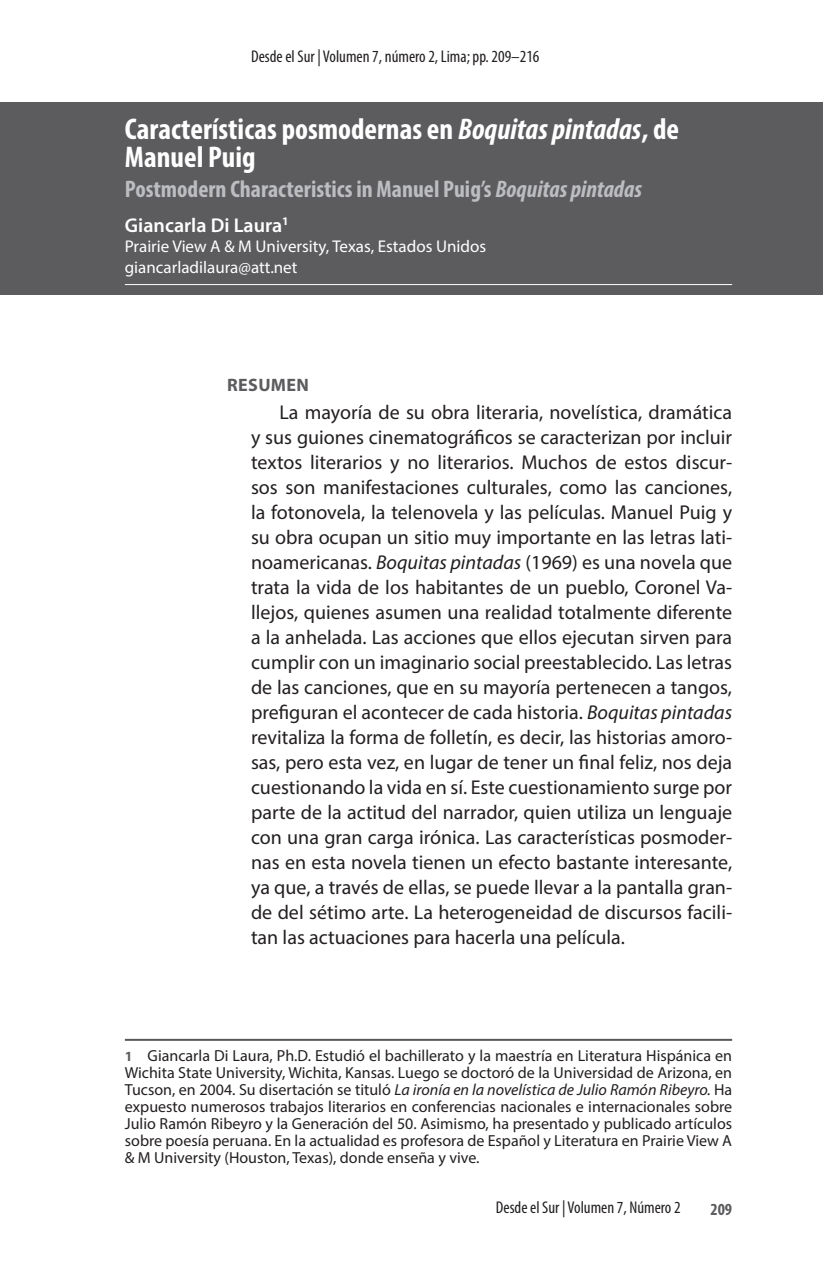
<style>
.page{position:relative;width:823px;height:1265px;background:#fff}
.page>*{position:absolute;margin:0;border:0;box-sizing:border-box;transform-origin:0 0}
.TITULO{font:700 condensed 30px/28px "Myriad Pro";color:#fff}
.TITUTLO_INGLES{font:700 condensed 24px "Myriad Pro";color:#bcbdc0}
.PARRAFO_PRELIMINAR{font:20px/25px "Myriad Pro";color:#231f20;text-align:justify}
.AUTOR{font:600 20px "Myriad Pro";color:#fff}
.RESUMEN_PALABRA_CLAV{font:700 18px "Myriad Pro";letter-spacing:.02em;color:#5c5c5f}
.PARRAFOS{font:condensed 17px "Myriad Pro";color:#231f20}
.EMAIL{font:17px "Myriad Pro";color:#fff}
.UNIVERSIDAD_DE_ORIGE{font:17px "Myriad Pro";color:#fff}
.t1{font:700 condensed 17px "Myriad Pro";color:#5c5c5f}
.NOTA_AL_PIE_SIN_RAYA{font:16px/17px "Myriad Pro";color:#231f20;text-align:justify}
.s1{font-style:italic}
.s2{font-weight:700;font-size:14px;color:#5c5c5f}
</style>
<div class="page">
<div style="left:0;top:102px;width:822px;height:193px;background:#5c5c5f"></div>
<hr style="left:125px;top:284px;width:606px;height:1px;background:#fff">
<hr style="left:125px;top:1038px;width:606px;height:2px;background:#57585a">
<p class="PARRAFOS" style="left:251px;top:46px;width:290px">Desde el Sur | Volumen 7, número 2, Lima; pp. 209–216</p>
<p class="TITULO" style="left:125px;top:114px;width:555px">Características posmodernas en <span class="s1">Boquitas pintadas</span>, de<br>Manuel Puig</p>
<p class="TITUTLO_INGLES" style="left:125px;top:173px;width:518px">Postmodern Characteristics in Manuel Puig’s <span class="s1">Boquitas pintadas</span></p>
<p class="AUTOR" style="left:125px;top:212px;width:165px">Giancarla Di Laura<sup>1</sup></p>
<p class="EMAIL" style="left:125px;top:236px;width:362px">Prairie View A &amp; M University, Texas, Estados Unidos</p>
<p class="UNIVERSIDAD_DE_ORIGE" style="left:125px;top:256px;width:174px">giancarladilaura@att.net</p>
<p class="RESUMEN_PALABRA_CLAV" style="left:227px;top:373px;width:83px">RESUMEN</p>
<p class="PARRAFO_PRELIMINAR" style="left:251px;top:399px;width:482px;text-indent:28px">La mayoría de su obra literaria, novelística, dramática y sus guiones cinematográficos se caracterizan por incluir textos literarios y no literarios. Muchos de estos discur&shy;sos son manifestaciones culturales, como las canciones, la fotonovela, la telenovela y las películas. Manuel Puig y su obra ocupan un sitio muy importante en las letras lati&shy;noamericanas. <span class="s1">Boquitas pintadas</span> (1969) es una novela que trata la vida de los habitantes de un pueblo, Coronel Va&shy;llejos, quienes asumen una realidad totalmente diferente a la anhelada. Las acciones que ellos ejecutan sirven para cumplir con un imaginario social preestablecido. Las letras de las canciones, que en su mayoría pertenecen a tangos, prefiguran el acontecer de cada historia. <span class="s1">Boquitas pintadas </span>revitaliza la forma de folletín, es decir, las historias amoro&shy;sas, pero esta vez, en lugar de tener un final feliz, nos deja cuestionando la vida en sí. Este cuestionamiento surge por parte de la actitud del narrador, quien utiliza un lenguaje con una gran carga irónica. Las características posmoder&shy;nas en esta novela tienen un efecto bastante interesante, ya que, a través de ellas, se puede llevar a la pantalla gran&shy;de del sétimo arte. La heterogeneidad de discursos facili&shy;tan las actuaciones para hacerla una película.</p>
<p class="NOTA_AL_PIE_SIN_RAYA" style="left:125px;top:1046px;width:608px"><span class="s2">1</span> Giancarla Di Laura, Ph.D. Estudió el bachillerato y la maestría en Literatura Hispánica en Wichita State University, Wichita, Kansas. Luego se doctoró de la Universidad de Arizona, en Tucson, en 2004. Su disertación se tituló <span class="s1">La ironía en la novelística de Julio Ramón Ribeyro.</span> Ha expuesto numerosos trabajos literarios en conferencias nacionales e internacionales sobre Julio Ramón Ribeyro y la Generación del 50. Asimismo, ha presentado y publicado artículos sobre poesía peruana. En la actualidad es profesora de Español y Literatura en Prairie View A &amp; M University (Houston, Texas), donde enseña y vive.</p>
<p class="PARRAFOS" style="left:495px;top:1196px;width:186px">Desde el Sur | Volumen 7, Número 2</p>
<p class="t1" style="left:710px;top:1198px;width:23px">209</p>
</div>
